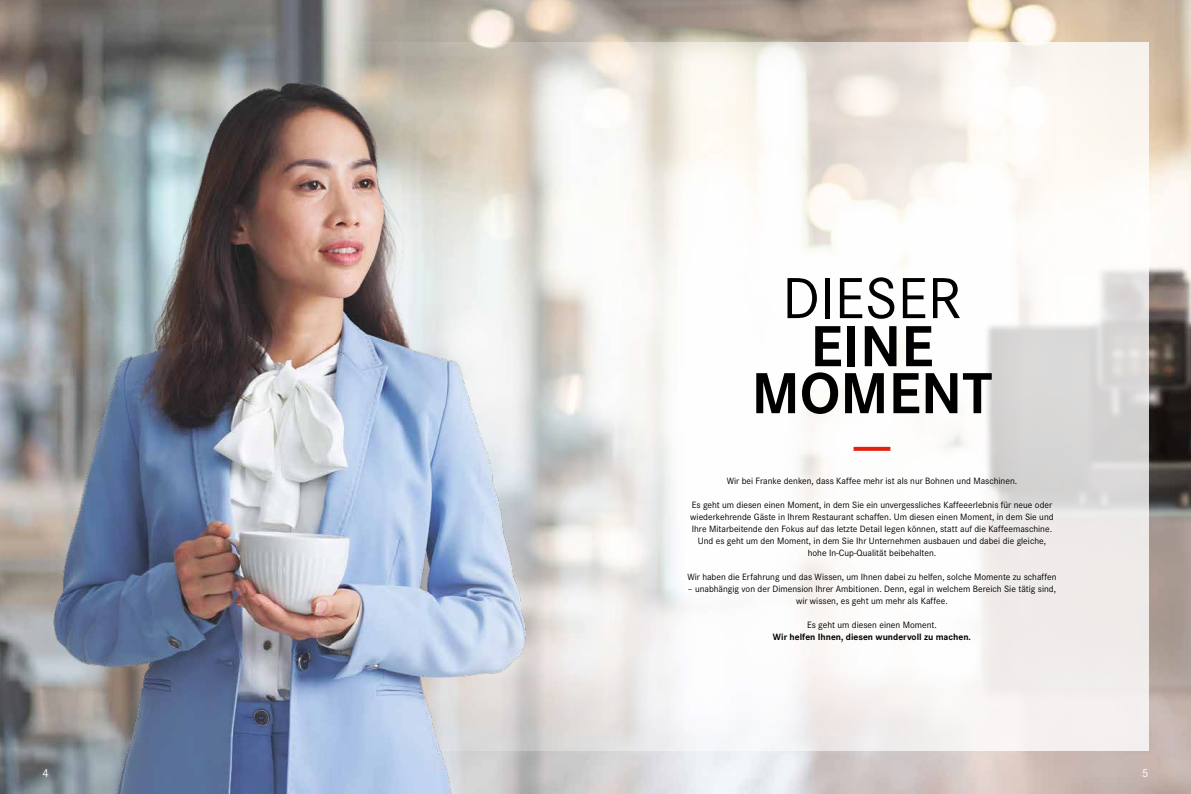
<style>
.page{position:relative;width:1191px;height:794px;background:#fff}
.page>*{position:absolute;margin:0;border:0;box-sizing:border-box;transform-origin:0 0}
.t1{font:700 60px/47px "Corporate S";color:#000;text-align:center}
.t2{font:60px "Corporate S";color:#000}
.t3{font:12px "Corporate S";color:#fff}
.t4{font:9.5px/12px "Corporate S";color:#000;text-align:center}
.t5{font:700 9.5px "Corporate S";color:#000}
</style>
<div class="page">
<img style="left:746px;top:0;width:445px;height:794px">
<svg style="left:746px;top:43px;width:402px;height:708px;fill:#fcf9f6"></svg>
<svg style="left:853px;top:447px;width:37px;height:4px"></svg>
<img style="left:0;top:0;width:746px;height:794px">
<h1 class="t2" style="left:782px;top:255px;width:181px">DIESER</h1>
<h1 class="t1" style="left:751px;top:318px;width:242px">EINE<br>MOMENT</h1>
<p class="t4" style="left:726px;top:474px;width:292px">Wir bei Franke denken, dass Kaffee mehr ist als nur Bohnen und Maschinen.</p>
<p class="t4" style="left:690px;top:498px;width:365px">Es geht um diesen einen Moment, in dem Sie ein unvergessliches Kaffeeerlebnis für neue oder wiederkehrende Gäste in Ihrem Restaurant schaffen. Um diesen einen Moment, in dem Sie und Ihre Mitarbeitende den Fokus auf das letzte Detail legen können, statt auf die Kaffeemaschine.<br>Und es geht um den Moment, in dem Sie Ihr Unternehmen ausbauen und dabei die gleiche, hohe In-Cup-Qualität beibehalten.</p>
<p class="t4" style="left:687px;top:570px;width:371px">Wir haben die Erfahrung und das Wissen, um Ihnen dabei zu helfen, solche Momente zu schaffen</p>
<p class="t4" style="left:688px;top:582px;width:370px">– unabhängig von der Dimension Ihrer Ambitionen. Denn, egal in welchem Bereich Sie tätig sind, wir wissen, es geht um mehr als Kaffee.</p>
<p class="t4" style="left:807px;top:618px;width:131px">Es geht um diesen einen Moment.</p>
<p class="t5" style="left:773px;top:629px;width:199px">Wir helfen Ihnen, diesen wundervoll zu machen.</p>
<p class="t3" style="left:43px;top:764px;width:8px">4</p>
<p class="t3" style="left:1142px;top:764px;width:8px">5</p>
</div>
